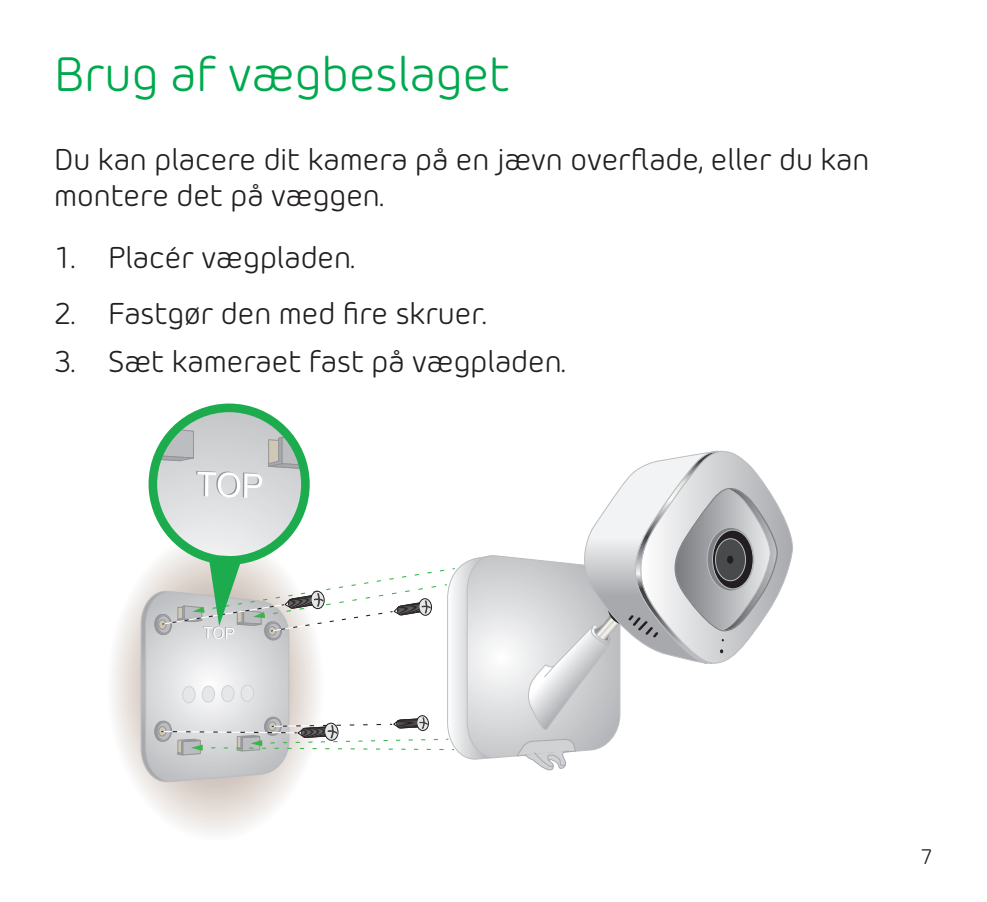
<style>
.page{position:relative;width:987px;height:902px;background:#fff}
.page>*{position:absolute;margin:0;border:0;box-sizing:border-box;transform-origin:0 0}
.h1_head{font:48px "Morebi Rounded";color:#00a94d}
.p0_body{font:30px/36px "Morebi Rounded";color:#231f20}
.t1{font:21px "Morebi Rounded";color:#231f20}
</style>
<div class="page">
<svg style="left:112px;top:586px;width:181px;height:248px"></svg>
<svg style="left:140px;top:450px;width:653px;height:334px"></svg>
<svg style="left:148px;top:403px;width:162px;height:223px"></svg>
<p class="h1_head" style="left:54px;top:41px;width:457px">Brug af vægbeslaget</p>
<p class="p0_body" style="left:54px;top:139px;width:817px">Du kan placere dit kamera på en jævn overflade, eller du kan montere det på væggen.</p>
<p class="p0_body" style="left:54px;top:237px;width:302px">1. Placér vægpladen.</p>
<p class="p0_body" style="left:54px;top:294px;width:433px">2. Fastgør den med fire skruer.</p>
<p class="p0_body" style="left:54px;top:342px;width:513px">3. Sæt kameraet fast på vægpladen.</p>
<p class="t1" style="left:920px;top:842px;width:13px">7</p>
</div>
